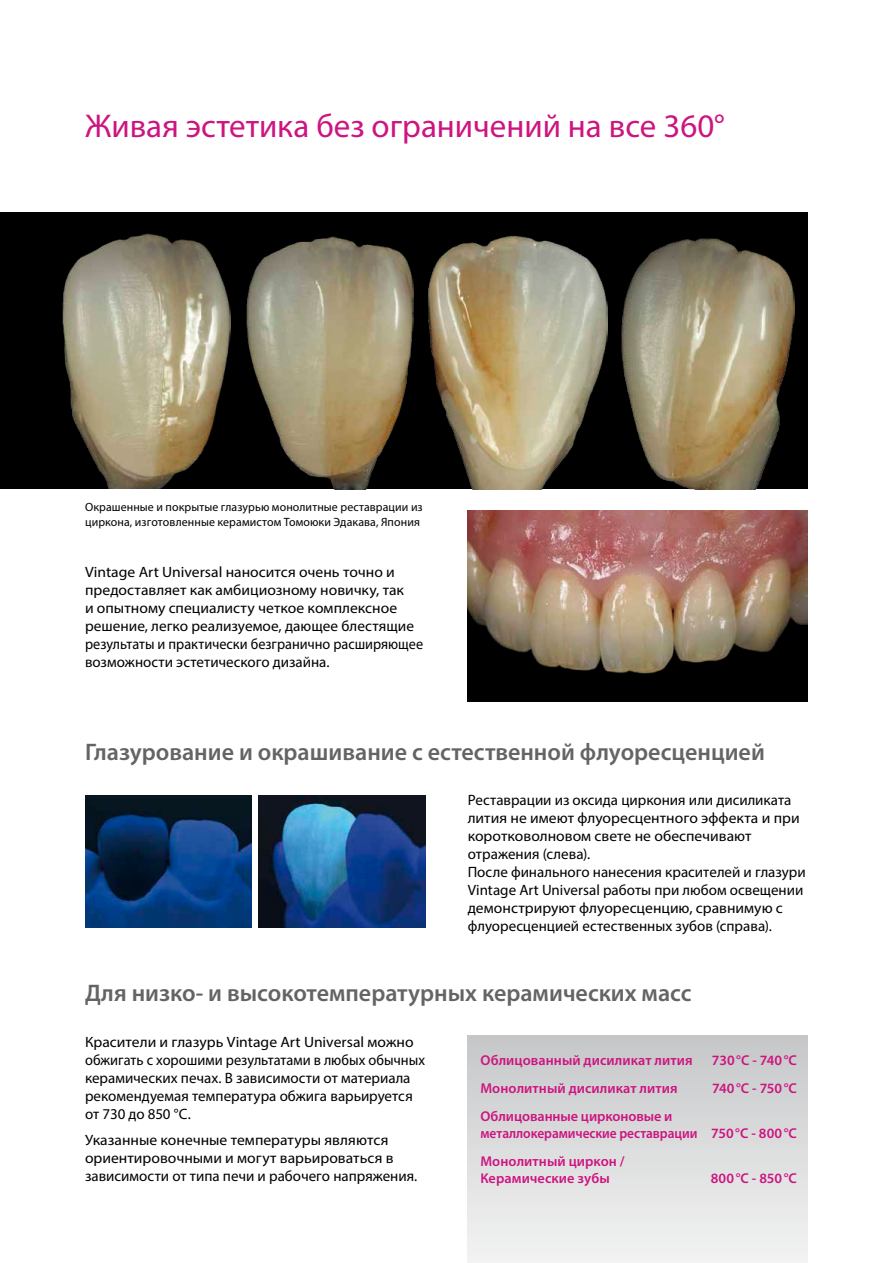
<style>
.page{position:relative;width:893px;height:1263px;background:#fff}
.page>*{position:absolute;margin:0;border:0;box-sizing:border-box;transform-origin:0 0}
.t1{font:33px "Myriad Pro";color:#cd1480}
.t2{font:600 24px "Myriad Pro";color:#636466}
.t3{font:15px/18px "Myriad Pro";color:#000;scale:1.04 1}
.t4{font:15px/18px "Myriad Pro";color:#000}
.t5{font:600 14.25px/17.2px "Myriad Pro";letter-spacing:.005em;color:#cd1480}
.t6{font:12px/15px "Myriad Pro";letter-spacing:.01em;color:#000}
</style>
<div class="page">
<div style="left:0;top:213px;width:808px;height:276px;background:#000"></div>
<div style="left:468px;top:1035px;width:340px;height:228px;background:linear-gradient(to bottom,#c6c7c8,#f3f3f4)"></div>
<img style="left:85px;top:795px;width:166px;height:132px">
<img style="left:259px;top:795px;width:166px;height:132px">
<img style="left:468px;top:510px;width:340px;height:192px">
<img style="left:62px;top:234px;width:169px;height:255px">
<img style="left:246px;top:236px;width:167px;height:253px">
<img style="left:428px;top:236px;width:179px;height:253px">
<img style="left:621px;top:238px;width:174px;height:251px">
<h1 class="t1" style="left:85px;top:105px;width:641px">Живая эстетика без ограничений на все 360°</h1>
<p class="t6" style="left:85px;top:499px;width:339px">Окрашенные и покрытые глазурью монолитные реставрации из циркона, изготовленные керамистом Томоюки Эдакава, Япония</p>
<p class="t3" style="left:85px;top:563px;width:327px">Vintage Art Universal наносится очень точно и предоставляет как амбициозному новичку, так<br>и опытному специалисту четкое комплексное решение, легко реализуемое, дающее блестящие результаты и практически безгранично расширяющее возможности эстетического дизайна.</p>
<h2 class="t2" style="left:85px;top:737px;width:681px">Глазурование и окрашивание с естественной флуоресценцией</h2>
<p class="t4" style="left:468px;top:791px;width:340px">Реставрации из оксида циркония или дисиликата лития не имеют флуоресцентного эффекта и при коротковолновом свете не обеспечивают отражения (слева).<br>После финального нанесения красителей и глазури Vintage Art Universal работы при любом освещении демонстрируют флуоресценцию, сравнимую с флуоресценцией естественных зубов (справа).</p>
<h2 class="t2" style="left:85px;top:977px;width:608px">Для низко- и высокотемпературных керамических масс</h2>
<p class="t3" style="left:85px;top:1032px;width:328px">Красители и глазурь Vintage Art Universal можно обжигать с хорошими результатами в любых обычных керамических печах. В зависимости от материала рекомендуемая температура обжига варьируется от 730 до 850 °C.</p>
<p class="t3" style="left:85px;top:1131px;width:321px">Указанные конечные температуры являются ориентировочными и могут варьироваться в зависимости от типа печи и рабочего напряжения.</p>
<p class="t5" style="left:480px;top:1051px;width:214px">Облицованный дисиликат лития</p>
<p class="t5" style="left:712px;top:1051px;width:87px">730 °C - 740 °C</p>
<p class="t5" style="left:480px;top:1079px;width:199px">Монолитный дисиликат лития</p>
<p class="t5" style="left:712px;top:1079px;width:86px">740 °C - 750 °C</p>
<p class="t5" style="left:480px;top:1107px;width:318px">Облицованные цирконовые и металлокерамические реставрации 750 °C - 800 °C</p>
<p class="t5" style="left:480px;top:1152px;width:146px">Монолитный циркон /<br>Керамические зубы</p>
<p class="t5" style="left:711px;top:1170px;width:88px">800 °C - 850 °C</p>
</div>
